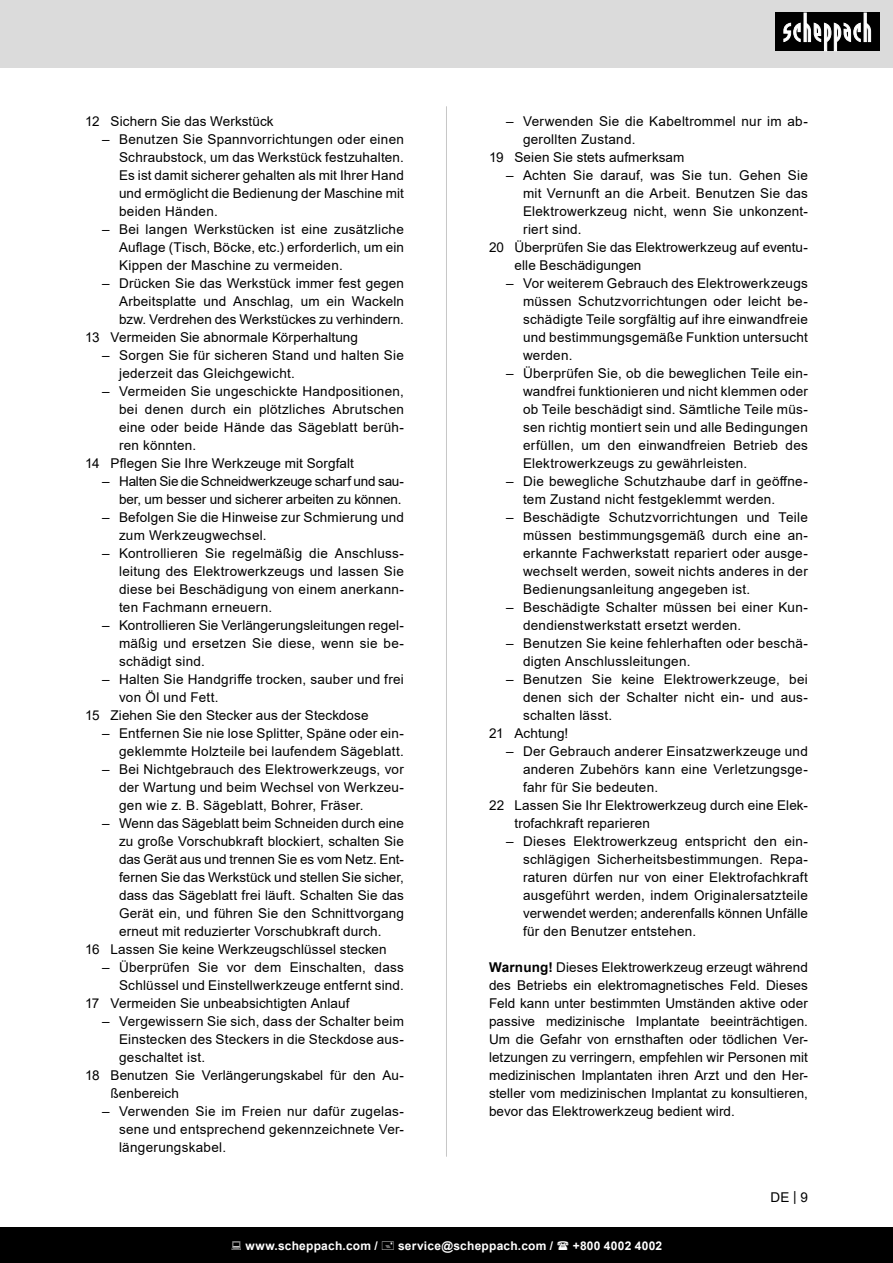
<style>
.page{position:relative;width:893px;height:1263px;background:#fff}
.page>*{position:absolute;margin:0;border:0;box-sizing:border-box;transform-origin:0 0}
.t1{font:13.5px/18px "Arial";letter-spacing:.015em;color:#000;text-align:justify}
.t2{font:13.5px/18px "Arial";letter-spacing:-.01em;color:#000;text-align:right}
.t3{font:700 12px "Arial";letter-spacing:.02em;color:#fff}
.s1{font-weight:700}
</style>
<div class="page">
<div style="left:0;top:0;width:893px;height:67px;background:#dbdbdb"></div>
<div style="left:0;top:1227px;width:893px;height:36px;background:#000"></div>
<div style="left:775px;top:13px;width:105px;height:38px;background:#000"></div>
<svg style="left:783px;top:13px;width:88px;height:38px"></svg>
<hr style="left:446px;top:106px;width:1px;height:1051px;background:#c7c7c7">
<p class="t1" style="left:85px;top:112px;width:190px">12 Sichern Sie das Werkstück</p>
<p class="t1" style="left:119px;top:130px;width:286px;text-indent:-17px">– Benutzen Sie Spannvorrichtungen oder einen Schraubstock, um das Werkstück festzuhalten.<br>Es ist damit sicherer gehalten als mit Ihrer Hand und ermöglicht die Bedienung der Maschine mit beiden Händen.</p>
<p class="t1" style="left:119px;top:220px;width:286px;text-indent:-17px">– Bei langen Werkstücken ist eine zusätzliche Auflage (Tisch, Böcke, etc.) erforderlich, um ein Kippen der Maschine zu vermeiden.</p>
<p class="t1" style="left:119px;top:274px;width:286px;text-indent:-17px">– Drücken Sie das Werkstück immer fest gegen Arbeitsplatte und Anschlag, um ein Wackeln bzw. Verdrehen des Werkstückes zu verhindern.</p>
<p class="t1" style="left:85px;top:328px;width:275px">13 Vermeiden Sie abnormale Körperhaltung</p>
<p class="t1" style="left:119px;top:346px;width:286px;text-indent:-17px">– Sorgen Sie für sicheren Stand und halten Sie jederzeit das Gleichgewicht.</p>
<p class="t1" style="left:119px;top:382px;width:286px;text-indent:-17px">– Vermeiden Sie ungeschickte Handpositionen, bei denen durch ein plötzliches Abrutschen eine oder beide Hände das Sägeblatt berüh&shy;ren könnten.</p>
<p class="t1" style="left:85px;top:454px;width:270px">14 Pflegen Sie Ihre Werkzeuge mit Sorgfalt</p>
<p class="t2" style="left:102px;top:472px;width:303px">– Halten Sie die Schneidwerkzeuge scharf und sau&shy;ber, um besser und sicherer arbeiten zu können.</p>
<p class="t1" style="left:119px;top:508px;width:286px;text-indent:-17px">– Befolgen Sie die Hinweise zur Schmierung und zum Werkzeugwechsel.</p>
<p class="t1" style="left:119px;top:544px;width:286px;text-indent:-17px">– Kontrollieren Sie regelmäßig die Anschluss&shy;leitung des Elektrowerkzeugs und lassen Sie diese bei Beschädigung von einem anerkann&shy;ten Fachmann erneuern.</p>
<p class="t1" style="left:119px;top:616px;width:286px;text-indent:-17px">– Kontrollieren Sie Verlängerungsleitungen regel&shy;mäßig und ersetzen Sie diese, wenn sie be&shy;schädigt sind.</p>
<p class="t1" style="left:119px;top:670px;width:286px;text-indent:-17px">– Halten Sie Handgriffe trocken, sauber und frei von Öl und Fett.</p>
<p class="t1" style="left:85px;top:706px;width:285px">15 Ziehen Sie den Stecker aus der Steckdose</p>
<p class="t1" style="left:102px;top:724px;width:303px;text-align:right">– Entfernen Sie nie lose Splitter, Späne oder ein&shy;geklemmte Holzteile bei laufendem Sägeblatt.</p>
<p class="t1" style="left:119px;top:760px;width:286px;text-indent:-17px">– Bei Nichtgebrauch des Elektrowerkzeugs, vor der Wartung und beim Wechsel von Werkzeu&shy;gen wie z. B. Sägeblatt, Bohrer, Fräser.</p>
<p class="t1" style="left:119px;top:814px;width:286px;text-indent:-17px">– Wenn das Sägeblatt beim Schneiden durch eine zu große Vorschubkraft blockiert, schalten Sie das Gerät aus und trennen Sie es vom Netz. Ent&shy;fernen Sie das Werkstück und stellen Sie sicher, dass das Sägeblatt frei läuft. Schalten Sie das Gerät ein, und führen Sie den Schnittvorgang erneut mit reduzierter Vorschubkraft durch.</p>
<p class="t1" style="left:85px;top:940px;width:303px">16 Lassen Sie keine Werkzeugschlüssel stecken</p>
<p class="t1" style="left:102px;top:958px;width:303px;text-align:right">– Überprüfen Sie vor dem Einschalten, dass<br>Schlüssel und Einstellwerkzeuge entfernt sind.</p>
<p class="t1" style="left:85px;top:994px;width:266px">17 Vermeiden Sie unbeabsichtigten Anlauf</p>
<p class="t1" style="left:119px;top:1012px;width:286px;text-indent:-17px">– Vergewissern Sie sich, dass der Schalter beim Einstecken des Steckers in die Steckdose aus&shy;geschaltet ist.</p>
<p class="t1" style="left:111px;top:1066px;width:295px;text-indent:-26px">18 Benutzen Sie Verlängerungskabel für den Au&shy;ßenbereich</p>
<p class="t1" style="left:119px;top:1102px;width:286px;text-indent:-17px">– Verwenden Sie im Freien nur dafür zugelas&shy;sene und entsprechend gekennzeichnete Ver&shy;längerungskabel.</p>
<p class="t1" style="left:523px;top:112px;width:286px;text-indent:-17px">– Verwenden Sie die Kabeltrommel nur im ab&shy;gerollten Zustand.</p>
<p class="t1" style="left:489px;top:148px;width:197px">19 Seien Sie stets aufmerksam</p>
<p class="t1" style="left:523px;top:166px;width:286px;text-indent:-17px">– Achten Sie darauf, was Sie tun. Gehen Sie mit Vernunft an die Arbeit. Benutzen Sie das Elektrowerkzeug nicht, wenn Sie unkonzent&shy;riert sind.</p>
<p class="t1" style="left:514px;top:238px;width:295px;text-indent:-26px">20 Überprüfen Sie das Elektrowerkzeug auf eventu&shy;elle Beschädigungen</p>
<p class="t1" style="left:523px;top:274px;width:286px;text-indent:-17px">– Vor weiterem Gebrauch des Elektrowerkzeugs müssen Schutzvorrichtungen oder leicht be&shy;schädigte Teile sorgfältig auf ihre einwandfreie und bestimmungsgemäße Funktion untersucht werden.</p>
<p class="t1" style="left:523px;top:364px;width:286px;text-indent:-17px">– Überprüfen Sie, ob die beweglichen Teile ein&shy;wandfrei funktionieren und nicht klemmen oder ob Teile beschädigt sind. Sämtliche Teile müs&shy;sen richtig montiert sein und alle Bedingungen erfüllen, um den einwandfreien Betrieb des Elektrowerkzeugs zu gewährleisten.</p>
<p class="t1" style="left:523px;top:472px;width:286px;text-indent:-17px">– Die bewegliche Schutzhaube darf in geöffne&shy;tem Zustand nicht festgeklemmt werden.</p>
<p class="t1" style="left:523px;top:508px;width:286px;text-indent:-17px">– Beschädigte Schutzvorrichtungen und Teile müssen bestimmungsgemäß durch eine an&shy;erkannte Fachwerkstatt repariert oder ausge&shy;wechselt werden, soweit nichts anderes in der Bedienungsanleitung angegeben ist.</p>
<p class="t1" style="left:523px;top:598px;width:286px;text-indent:-17px">– Beschädigte Schalter müssen bei einer Kun&shy;dendienstwerkstatt ersetzt werden.</p>
<p class="t1" style="left:523px;top:634px;width:286px;text-indent:-17px">– Benutzen Sie keine fehlerhaften oder beschä&shy;digten Anschlussleitungen.</p>
<p class="t1" style="left:523px;top:670px;width:286px;text-indent:-17px">– Benutzen Sie keine Elektrowerkzeuge, bei denen sich der Schalter nicht ein- und aus&shy;schalten lässt.</p>
<p class="t1" style="left:489px;top:724px;width:81px">21 Achtung!</p>
<p class="t1" style="left:523px;top:742px;width:286px;text-indent:-17px">– Der Gebrauch anderer Einsatzwerkzeuge und anderen Zubehörs kann eine Verletzungsge&shy;fahr für Sie bedeuten.</p>
<p class="t1" style="left:514px;top:796px;width:295px;text-indent:-26px">22 Lassen Sie Ihr Elektrowerkzeug durch eine Elek&shy;trofachkraft reparieren</p>
<p class="t1" style="left:523px;top:832px;width:286px;text-indent:-17px">– Dieses Elektrowerkzeug entspricht den ein&shy;schlägigen Sicherheitsbestimmungen. Repa&shy;raturen dürfen nur von einer Elektrofachkraft ausgeführt werden, indem Originalersatzteile verwendet werden; anderenfalls können Unfälle für den Benutzer entstehen.</p>
<p class="t1" style="left:489px;top:958px;width:320px"><span class="s1">Warnung!</span> Dieses Elektrowerkzeug erzeugt während des Betriebs ein elektromagnetisches Feld. Dieses Feld kann unter bestimmten Umständen aktive oder passive medizinische Implantate beeinträchtigen.<br>Um die Gefahr von ernsthaften oder tödlichen Ver&shy;letzungen zu verringern, empfehlen wir Personen mit medizinischen Implantaten ihren Arzt und den Her&shy;steller vom medizinischen Implantat zu konsultieren, bevor das Elektrowerkzeug bedient wird.</p>
<p class="t1" style="left:770px;top:1188px;width:39px">DE | 9</p>
<p class="t3" style="left:245px;top:1238px;width:134px">www.scheppach.com /</p>
<p class="t3" style="left:398px;top:1238px;width:157px">service@scheppach.com /</p>
<p class="t3" style="left:573px;top:1238px;width:91px">+800 4002 4002</p>
</div>
